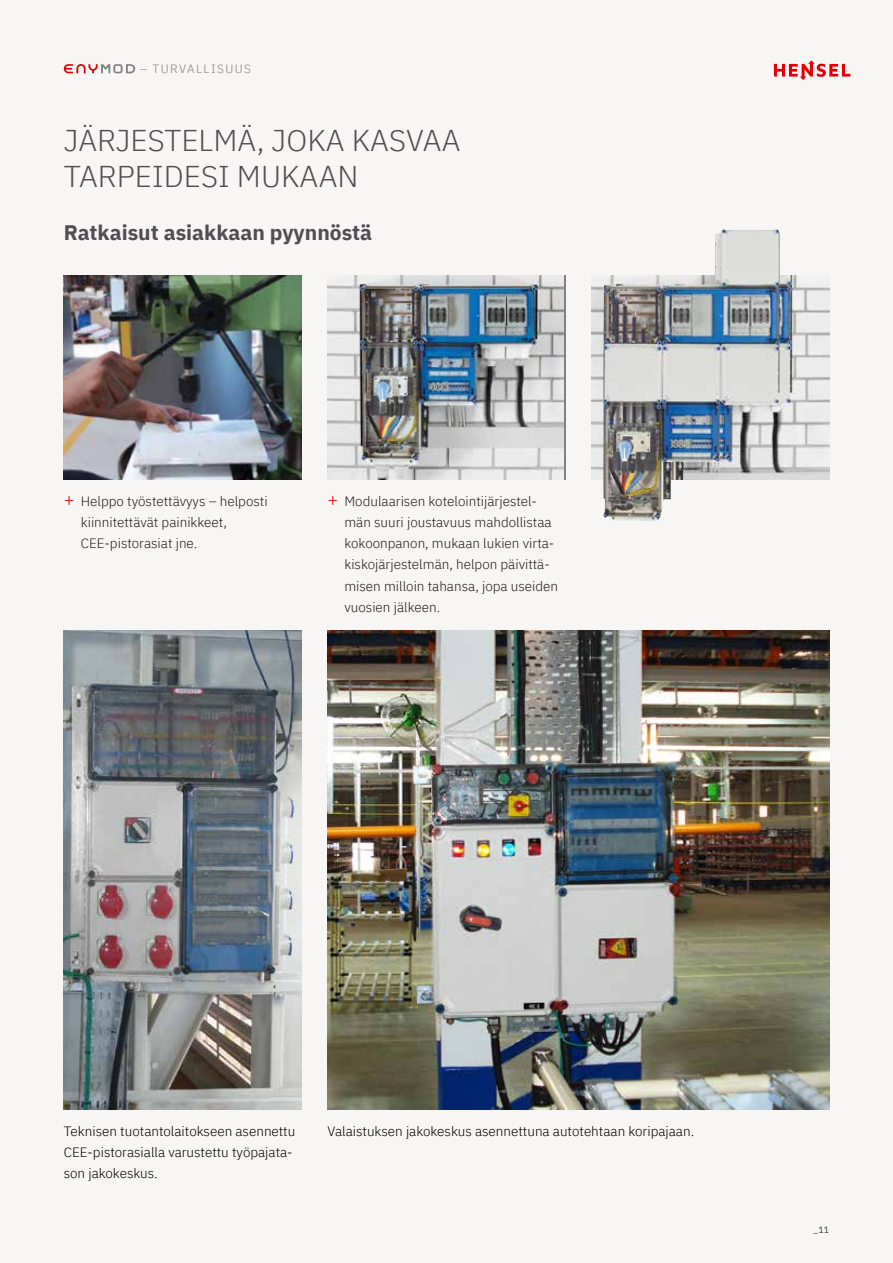
<style>
.page{position:relative;width:893px;height:1263px;background:#f7f6f5}
.page>*{position:absolute;margin:0;border:0;box-sizing:border-box;transform-origin:0 0}
.t1{font:300 30px/36px "IBM Plex Sans";color:#504e53}
.t2{font:700 21px "IBM Plex Sans";color:#504e53}
.t3{font:300 13.5px/21px "IBM Plex Sans";color:#23181a}
.t4{font:300 13.5px/21px "IBM Plex Sans";color:#000}
.t5{font:300 12px "IBM Plex Sans";letter-spacing:.115em;color:#818084}
.t6{font:300 9px "IBM Plex Sans";color:#000}
.s1{font-size:18px;color:#e60003}
</style>
<div class="page">
<svg style="left:774px;top:60px;width:76px;height:20px"></svg>
<svg style="left:64px;top:64px;width:71px;height:9px"></svg>
<img style="left:64px;top:630px;width:238px;height:479px">
<img style="left:327px;top:630px;width:502px;height:479px">
<img style="left:327px;top:275px;width:236px;height:205px">
<img style="left:361px;top:286px;width:175px;height:178px">
<img style="left:591px;top:275px;width:238px;height:205px">
<img style="left:603px;top:229px;width:176px;height:292px">
<img style="left:64px;top:275px;width:238px;height:205px">
<p class="t5" style="left:140px;top:60px;width:112px">– TURVALLISUUS</p>
<h1 class="t1" style="left:64px;top:120px;width:398px">JÄRJESTELMÄ, JOKA KASVAA<br>TARPEIDESI MUKAAN</h1>
<h2 class="t2" style="left:64px;top:216px;width:310px">Ratkaisut asiakkaan pyynnöstä</h2>
<p class="t3" style="left:81px;top:490px;width:188px;text-indent:-17px"><span class="s1">+</span> Helppo työstettävyys – helposti kiinnitettävät painikkeet,<br>CEE-pistorasiat jne.</p>
<p class="t3" style="left:344px;top:490px;width:215px;text-indent:-17px"><span class="s1">+</span> Modulaarisen kotelointijärjestel&shy;män suuri joustavuus mahdollistaa kokoonpanon, mukaan lukien virta&shy;kiskojärjestelmän, helpon päivittä&shy;misen milloin tahansa, jopa useiden vuosien jälkeen.</p>
<p class="t4" style="left:64px;top:1119px;width:233px">Teknisen tuotantolaitokseen asennettu<br>CEE-pistorasialla varustettu työpajata&shy;son jakokeskus.</p>
<p class="t4" style="left:327px;top:1119px;width:368px">Valaistuksen jakokeskus asennettuna autotehtaan koripajaan.</p>
<p class="t6" style="left:813px;top:1223px;width:17px">_11</p>
</div>
